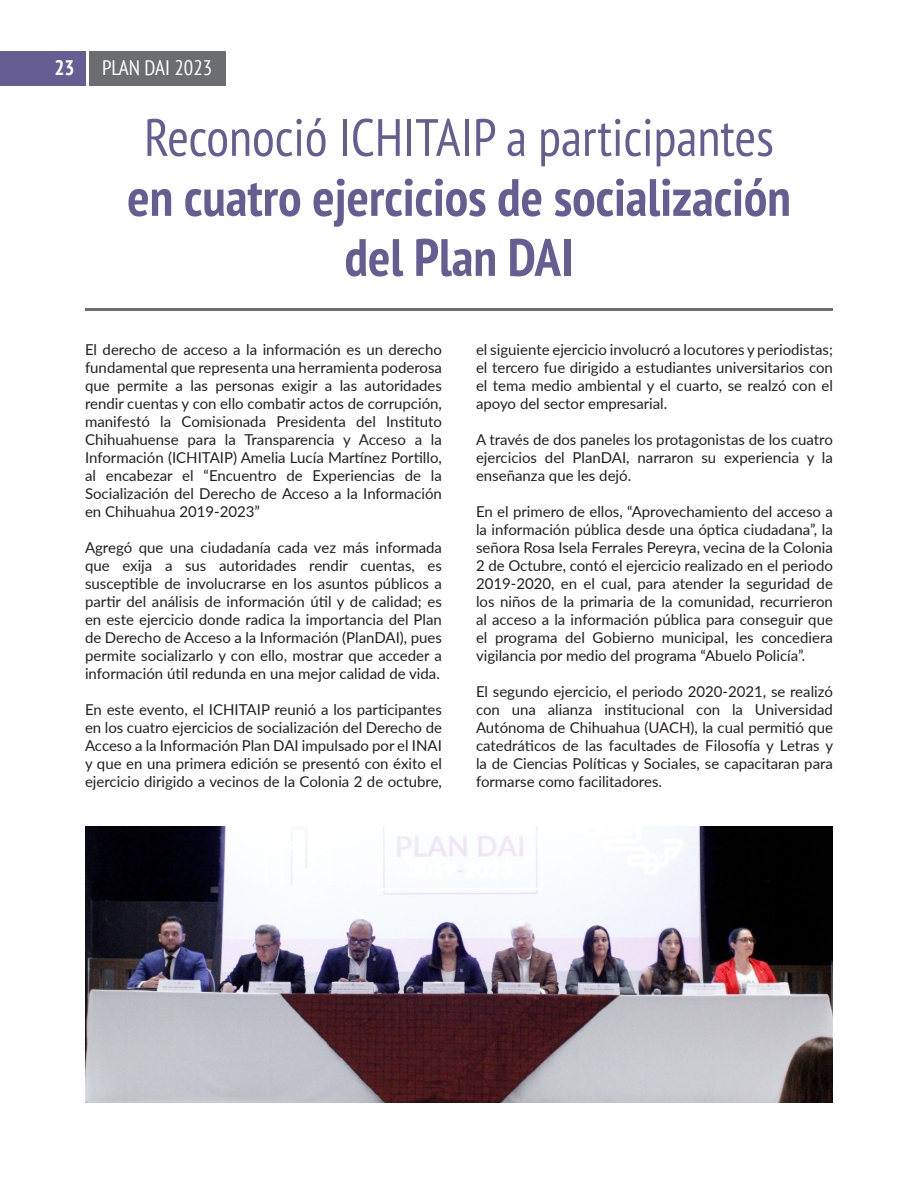
<style>
.page{position:relative;width:918px;height:1188px;background:#fff}
.page>*{position:absolute;margin:0;border:0;box-sizing:border-box;transform-origin:0 0}
.t1{font:700 condensed 52.5px "PT Sans";color:#665e92}
.t2{font:condensed 52.5px "PT Sans";color:#665e92}
.t3{font:condensed 21px "PT Sans";color:#fff}
.t4{font:700 condensed 21px "PT Sans";color:#fff}
.t5{font:15px/18px "Lato";color:#231f20;text-align:justify}
</style>
<div class="page">
<div style="left:0;top:51px;width:85px;height:34px;background:#665e92"></div>
<div style="left:89px;top:51px;width:136px;height:34px;background:#6c6d70"></div>
<hr style="left:85px;top:308px;width:748px;height:2px;background:#6c6d70">
<img style="left:85px;top:827px;width:748px;height:276px">
<p class="t4" style="left:54px;top:54px;width:22px">23</p>
<p class="t3" style="left:102px;top:54px;width:112px">PLAN DAI 2023</p>
<p class="t2" style="left:144px;top:104px;width:631px">Reconoció ICHITAIP a participantes</p>
<p class="t1" style="left:127px;top:163px;width:665px">en cuatro ejercicios de socialización</p>
<p class="t1" style="left:345px;top:223px;width:230px">del Plan DAI</p>
<p class="t5" style="left:85px;top:340px;width:358px">El derecho de acceso a la información es un derecho fundamental que representa una herramienta poderosa que permite a las personas exigir a las autoridades rendir cuentas y con ello combatir actos de corrupción, manifestó la Comisionada Presidenta del Instituto Chihuahuense para la Transparencia y Acceso a la Información (ICHITAIP) Amelia Lucía Martínez Portillo, al encabezar el “Encuentro de Experiencias de la Socialización del Derecho de Acceso a la Información en Chihuahua 2019-2023”</p>
<p class="t5" style="left:85px;top:538px;width:358px">Agregó que una ciudadanía cada vez más informada que exija a sus autoridades rendir cuentas, es susceptible de involucrarse en los asuntos públicos a partir del análisis de información útil y de calidad; es en este ejercicio donde radica la importancia del Plan de Derecho de Acceso a la Información (PlanDAI), pues permite socializarlo y con ello, mostrar que acceder a información útil redunda en una mejor calidad de vida.</p>
<p class="t5" style="left:85px;top:700px;width:358px">En este evento, el ICHITAIP reunió a los participantes en los cuatro ejercicios de socialización del Derecho de Acceso a la Información Plan DAI impulsado por el INAI y que en una primera edición se presentó con éxito el ejercicio dirigido a vecinos de la Colonia 2 de octubre,</p>
<p class="t5" style="left:476px;top:340px;width:358px">el siguiente ejercicio involucró a locutores y periodistas; el tercero fue dirigido a estudiantes universitarios con el tema medio ambiental y el cuarto, se realzó con el apoyo del sector empresarial.</p>
<p class="t5" style="left:476px;top:430px;width:358px">A través de dos paneles los protagonistas de los cuatro ejercicios del PlanDAI, narraron su experiencia y la enseñanza que les dejó.</p>
<p class="t5" style="left:476px;top:502px;width:358px">En el primero de ellos, “Aprovechamiento del acceso a la información pública desde una óptica ciudadana”, la señora Rosa Isela Ferrales Pereyra, vecina de la Colonia 2 de Octubre, contó el ejercicio realizado en el periodo 2019-2020, en el cual, para atender la seguridad de los niños de la primaria de la comunidad, recurrieron al acceso a la información pública para conseguir que el programa del Gobierno municipal, les concediera vigilancia por medio del programa “Abuelo Policía”.</p>
<p class="t5" style="left:476px;top:682px;width:359px">El segundo ejercicio, el periodo 2020-2021, se realizó con una alianza institucional con la Universidad Autónoma de Chihuahua (UACH), la cual permitió que catedráticos de las facultades de Filosofía y Letras y la de Ciencias Políticas y Sociales, se capacitaran para formarse como facilitadores.</p>
</div>
